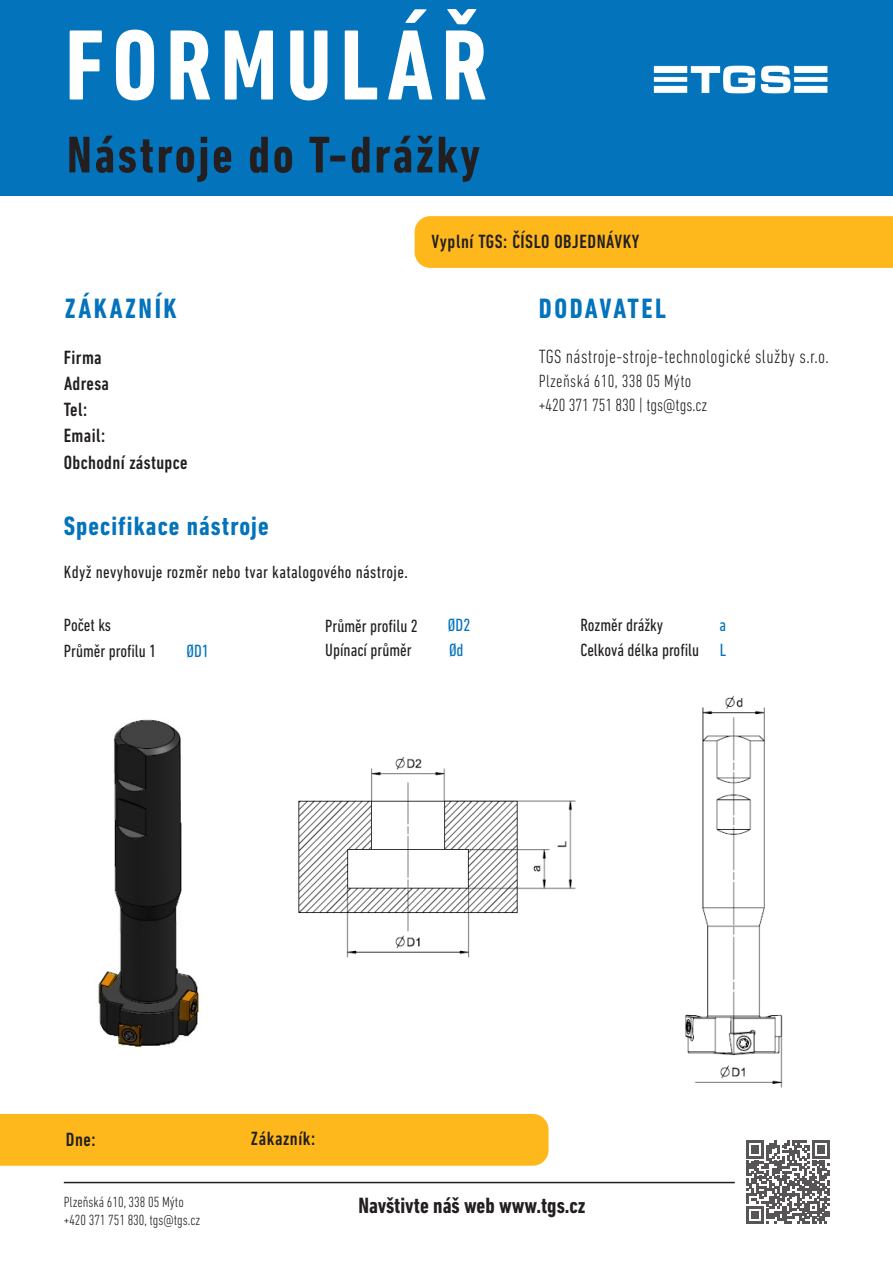
<style>
.page{position:relative;width:893px;height:1263px;background:#fff}
.page>*{position:absolute;margin:0;border:0;box-sizing:border-box;transform-origin:0 0}
.t1{font:700 condensed 101.55px "DIN Next LT Pro";letter-spacing:.08em;color:#fff}
.t2{font:700 condensed 52.5px "DIN Next LT Pro";letter-spacing:.05em;color:#231f20}
.t3{font:700 condensed 28.5px "DIN Next LT Pro";letter-spacing:.09em;color:#0373bb}
.t4{font:700 condensed 27px "DIN Next LT Pro";letter-spacing:.04em;color:#0373bb}
.t5{font:700 condensed 22.5px "DIN Next LT Pro";color:#231f20}
.t6{font:500 condensed 19.5px "DIN Next LT Pro";letter-spacing:.02em;color:#231f20}
.t7{font:300 condensed 19.5px "DIN Next LT Pro";letter-spacing:.02em;color:#231f20}
.t8{font:condensed 18px "DIN Next LT Pro";color:#231f20}
.t9{font:condensed 18px "DIN Next LT Pro";letter-spacing:.02em;color:#231f20}
.t10{font:300 condensed 18px/24px "DIN Next LT Pro";letter-spacing:.02em;color:#231f20}
.t11{font:condensed 18px "DIN Next LT Pro";color:#0373bb}
.t12{font:300 condensed 15px "DIN Next LT Pro";color:#231f20}
</style>
<div class="page">
<div style="left:0;top:0;width:893px;height:196px;background:#0373bb"></div>
<img style="left:653px;top:65px;width:175px;height:29px">
<div style="left:415px;top:216px;width:478px;height:52px;background:#ffb81c"></div>
<hr style="left:64px;top:1182px;width:671px;height:1px;background:#231f20">
<svg style="left:747px;top:1140px;width:83px;height:84px"></svg>
<div style="left:0;top:1114px;width:549px;height:52px;background:#ffb81c"></div>
<img style="left:298px;top:757px;width:278px;height:201px">
<img style="left:98px;top:719px;width:102px;height:329px">
<img style="left:685px;top:695px;width:98px;height:393px">
<p class="t1" style="left:65px;top:8px;width:424px">FORMULÁŘ</p>
<p class="t2" style="left:67px;top:125px;width:415px">Nástroje do T-drážky</p>
<p class="t3" style="left:65px;top:292px;width:113px">ZÁKAZNÍK</p>
<p class="t6" style="left:64px;top:346px;width:39px">Firma</p>
<p class="t6" style="left:64px;top:373px;width:47px">Adresa</p>
<p class="t6" style="left:64px;top:399px;width:25px">Tel:</p>
<p class="t6" style="left:64px;top:424px;width:43px">Email:</p>
<p class="t6" style="left:64px;top:452px;width:125px">Obchodní zástupce</p>
<p class="t4" style="left:64px;top:510px;width:206px">Specifikace nástroje</p>
<p class="t6" style="left:432px;top:230px;width:209px">Vyplní TGS: ČÍSLO OBJEDNÁVKY</p>
<p class="t3" style="left:539px;top:292px;width:129px">DODAVATEL</p>
<p class="t7" style="left:539px;top:345px;width:292px">TGS nástroje-stroje-technologické služby s.r.o.</p>
<p class="t10" style="left:539px;top:369px;width:170px">Plzeňská 610, 338 05 Mýto +420 371 751 830 | tgs@tgs.cz</p>
<p class="t9" style="left:64px;top:562px;width:345px">Když nevyhovuje rozměr nebo tvar katalogového nástroje.</p>
<p class="t8" style="left:64px;top:615px;width:49px">Počet ks</p>
<p class="t8" style="left:64px;top:641px;width:94px">Průměr profilu 1</p>
<p class="t11" style="left:186px;top:641px;width:24px">ØD1</p>
<p class="t8" style="left:325px;top:639px;width:88px">Upínací průměr</p>
<p class="t11" style="left:449px;top:640px;width:16px">Ød</p>
<p class="t8" style="left:325px;top:615px;width:94px">Průměr profilu 2</p>
<p class="t11" style="left:448px;top:615px;width:24px">ØD2</p>
<p class="t8" style="left:580px;top:615px;width:84px">Rozměr drážky</p>
<p class="t11" style="left:719px;top:615px;width:8px">a</p>
<p class="t8" style="left:580px;top:640px;width:120px">Celková délka profilu</p>
<p class="t11" style="left:720px;top:640px;width:8px">L</p>
<p class="t6" style="left:66px;top:1128px;width:31px">Dne:</p>
<p class="t6" style="left:251px;top:1127px;width:66px">Zákazník:</p>
<p class="t12" style="left:64px;top:1193px;width:121px">Plzeňská 610, 338 05 Mýto</p>
<p class="t12" style="left:64px;top:1211px;width:138px">+420 371 751 830, tgs@tgs.cz</p>
<p class="t5" style="left:358px;top:1192px;width:229px">Navštivte náš web www.tgs.cz</p>
</div>
